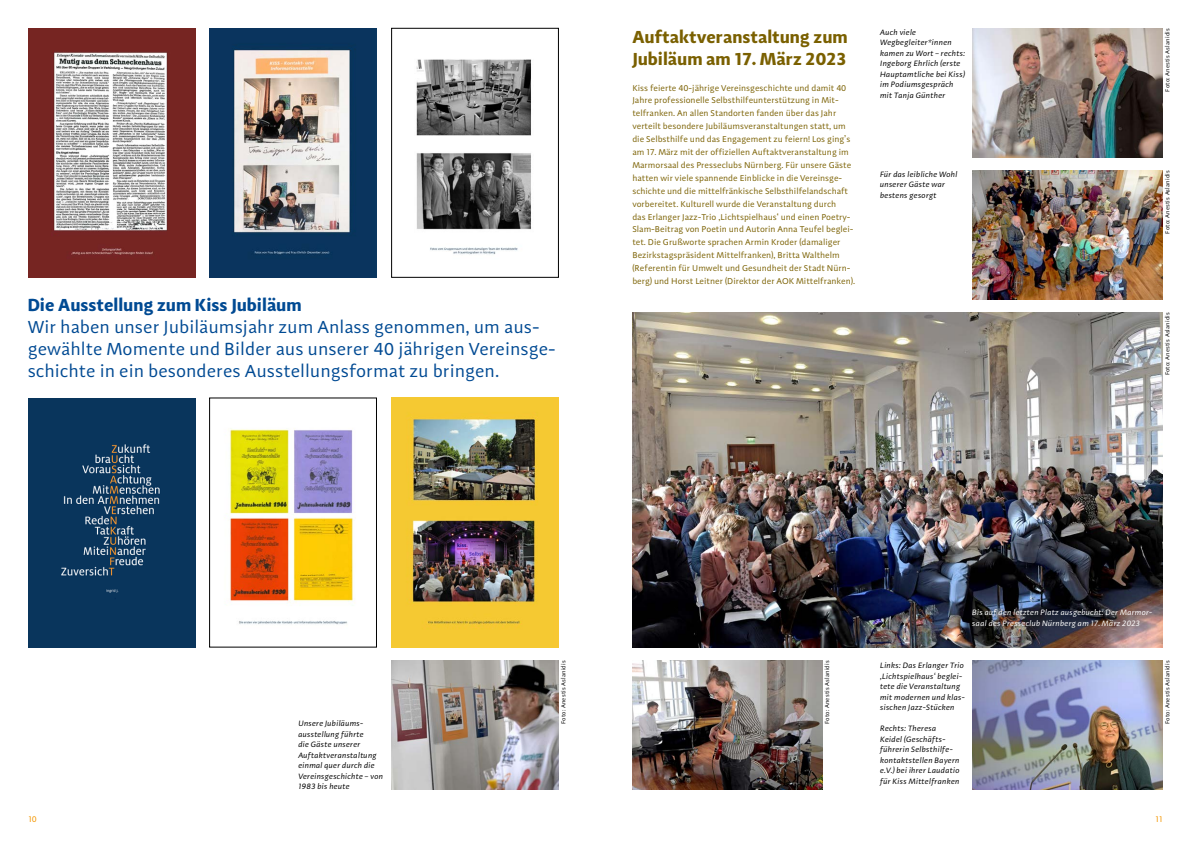
<style>
.page{position:relative;width:1191px;height:842px;background:#fff}
.page>*{position:absolute;margin:0;border:0;box-sizing:border-box;transform-origin:0 0}
.t1{font:18px/22px "Adagio Sans";color:#004a93}
.t2{font:700 18px/22px "Adagio Sans";color:#7a6000}
.t3{font:700 18px "Adagio Sans";color:#004a93}
.t4{font:8.7px/12.9px "Adagio Sans";color:#7a6000}
.t5{font:8.5px "Adagio Sans";color:#f49600}
.t6{font:italic 8px/10.5px "Adagio Sans";letter-spacing:.01em;color:#000}
.t7{font:italic 8px/10.5px "Adagio Sans";letter-spacing:.01em;color:#fff}
.t8{font:6px "Adagio Sans";letter-spacing:.02em;color:#000}
</style>
<div class="page">
<img style="left:28px;top:28px;width:167px;height:249px">
<img style="left:230px;top:428px;width:124px;height:197px">
<div style="left:209px;top:398px;width:168px;height:249px;border:1px solid #000"></div>
<img style="left:209px;top:28px;width:167px;height:249px">
<img style="left:28px;top:398px;width:167px;height:250px">
<img style="left:416px;top:59px;width:115px;height:196px">
<div style="left:391px;top:28px;width:167px;height:249px;border:1px solid #000"></div>
<img style="left:392px;top:398px;width:166px;height:249px">
<img style="left:632px;top:312px;width:530px;height:336px">
<img style="left:391px;top:660px;width:167px;height:129px">
<img style="left:632px;top:660px;width:190px;height:129px">
<img style="left:972px;top:660px;width:190px;height:129px">
<img style="left:972px;top:28px;width:190px;height:129px">
<img style="left:972px;top:170px;width:190px;height:129px">
<h1 class="t3" style="left:28px;top:293px;width:275px">Die Ausstellung zum Kiss Jubiläum</h1>
<h1 class="t1" style="left:28px;top:316px;width:529px">Wir haben unser Jubiläumsjahr zum Anlass genommen, um aus&shy;gewählte Momente und Bilder aus unserer 40 jährigen Vereinsge&shy;schichte in ein besonderes Ausstellungsformat zu bringen.</h1>
<h1 class="t2" style="left:632px;top:26px;width:217px">Auftaktveranstaltung zum<br>Jubiläum am 17. März 2023</h1>
<p class="t4" style="left:632px;top:81px;width:224px">Kiss feierte 40-jährige Vereinsgeschichte und damit 40<br>Jahre professionelle Selbsthilfeunterstützung in Mit&shy;telfranken. An allen Standorten fanden über das Jahr verteilt besondere Jubiläumsveranstaltungen statt, um die Selbsthilfe und das Engagement zu feiern! Los ging’s am 17. März mit der offiziellen Auftaktveranstaltung im Marmorsaal des Presseclubs Nürnberg. Für unsere Gäste hatten wir viele spannende Einblicke in die Vereinsge&shy;schichte und die mittelfränkische Selbsthilfelandschaft vorbereitet. Kulturell wurde die Veranstaltung durch<br>das Erlanger Jazz-Trio ‚Lichtspielhaus‘ und einen Poetry-Slam-Beitrag von Poetin und Autorin Anna Teufel beglei&shy;tet. Die Grußworte sprachen Armin Kroder (damaliger Bezirkstagspräsident Mittelfranken), Britta Walthelm (Referentin für Umwelt und Gesundheit der Stadt Nürn&shy;berg) und Horst Leitner (Direktor der AOK Mittelfranken).</p>
<p class="t6" style="left:880px;top:27px;width:87px">Auch viele<br>Wegbegleiter*innen kamen zu Wort – rechts:<br>Ingeborg Ehrlich (erste<br>Hauptamtliche bei Kiss) im Podiumsgespräch mit Tanja Günther</p>
<p class="t6" style="left:880px;top:169px;width:79px">Für das leibliche Wohl unserer Gäste war bestens gesorgt</p>
<p class="t8" style="left:1163px;top:92px;width:65px;rotate:-90deg">Foto: Anestis Aslanidis</p>
<p class="t8" style="left:1163px;top:234px;width:65px;rotate:-90deg">Foto: Anestis Aslanidis</p>
<p class="t8" style="left:1163px;top:375px;width:65px;rotate:-90deg">Foto: Anestis Aslanidis</p>
<p class="t7" style="left:972px;top:607px;width:182px">Bis auf den letzten Platz ausgebucht: Der Marmor&shy;saal des Presseclub Nürnberg am 17. März 2023</p>
<p class="t6" style="left:299px;top:719px;width:86px">Unsere Jubiläums&shy;ausstellung führte<br>die Gäste unserer<br>Auftaktveranstaltung einmal quer durch die<br>Vereinsgeschichte – von<br>1983 bis heute</p>
<p class="t8" style="left:560px;top:724px;width:65px;rotate:-90deg">Foto: Anestis Aslanidis</p>
<p class="t8" style="left:823px;top:724px;width:65px;rotate:-90deg">Foto: Anestis Aslanidis</p>
<p class="t8" style="left:1163px;top:724px;width:65px;rotate:-90deg">Foto: Anestis Aslanidis</p>
<p class="t6" style="left:880px;top:660px;width:87px">Links: Das Erlanger Trio ‚Lichtspielhaus‘ beglei&shy;tete die Veranstaltung mit modernen und klas&shy;sischen Jazz-Stücken</p>
<p class="t6" style="left:880px;top:723px;width:81px">Rechts: Theresa<br>Keidel (Geschäfts&shy;führerin Selbsthilfe&shy;kontaktstellen Bayern e.V.) bei ihrer Laudatio für Kiss Mittelfranken</p>
<p class="t5" style="left:28px;top:814px;width:10px">10</p>
<p class="t5" style="left:1155px;top:814px;width:9px">11</p>
</div>
